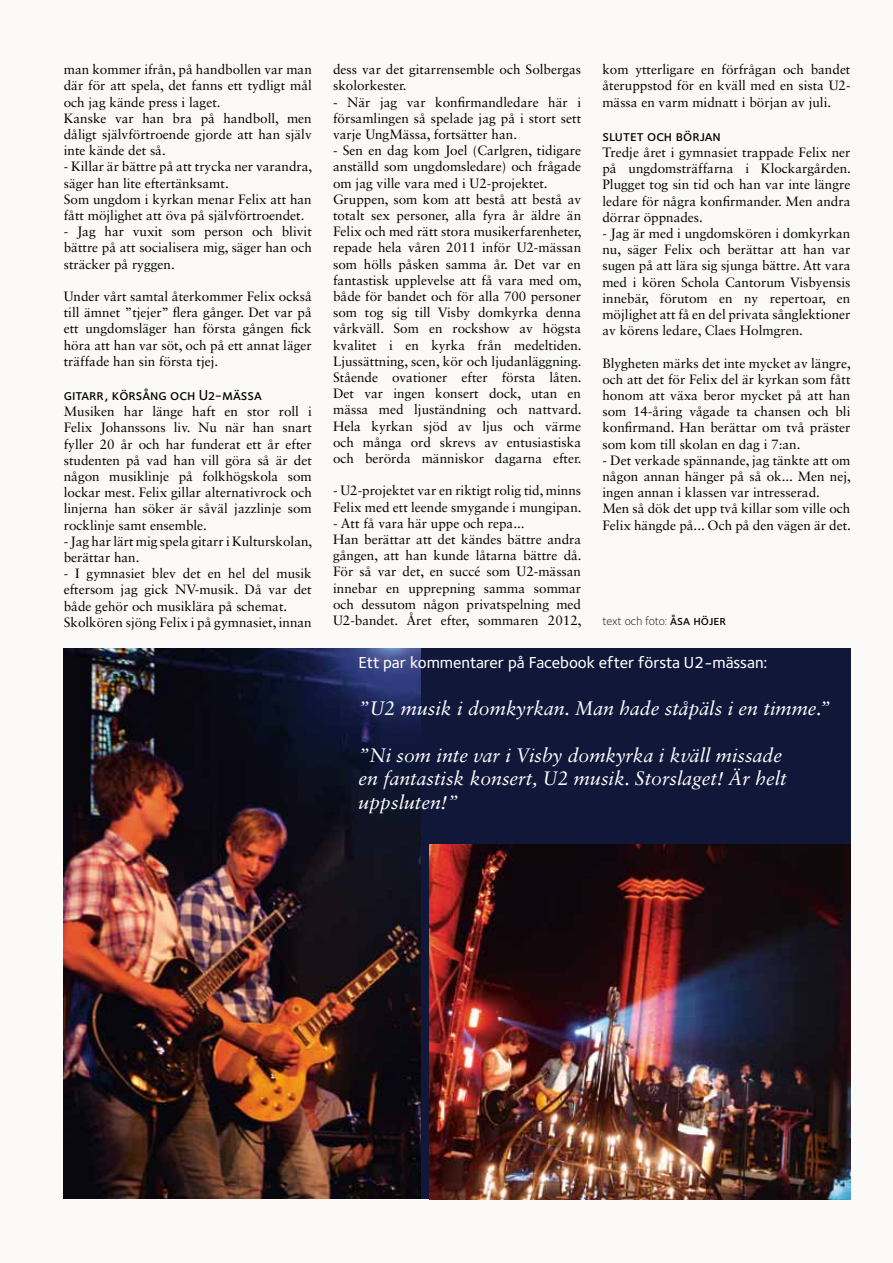
<style>
.page{position:relative;width:893px;height:1263px;background:#fbfaf9}
.page>*{position:absolute;margin:0;border:0;box-sizing:border-box;transform-origin:0 0}
.t1{font:italic 19.5px/23.4px "Sabon LT Std";color:#fff}
.t2{font:500 16.5px "Foundry Sterling";color:#fff}
.t3{font:15px "Foundry Sterling Medium Expert";color:#000}
.t4{font:13.5px/16.2px "Sabon LT Std";color:#000}
.t5{font:300 12px "Foundry Sterling";letter-spacing:-.015em;color:#000}
.s1{font-family:"Foundry Sterling Medium Expert";font-weight:400;font-size:13.5px}
</style>
<div class="page">
<img style="left:64px;top:648px;width:357px;height:550px">
<div style="left:421px;top:648px;width:429px;height:551px;background:#101738"></div>
<img style="left:429px;top:844px;width:421px;height:355px">
<p class="t4" style="left:64px;top:61px;width:250px">man kommer ifrån, på handbollen var man där för att spela, det fanns ett tydligt mål och jag kände press i laget.<br>Kanske var han bra på handboll, men dåligt självförtroende gjorde att han själv inte kände det så.</p>
<p class="t4" style="left:64px;top:158px;width:250px">- Killar är bättre på att trycka ner varandra, säger han lite eftertänksamt.<br>Som ungdom i kyrkan menar Felix att han fått möjlighet att öva på självförtroendet.</p>
<p class="t4" style="left:64px;top:223px;width:250px;text-align:justify">- Jag har vuxit som person och blivit bättre på att socialisera mig, säger han och sträcker på ryggen.</p>
<p class="t4" style="left:64px;top:288px;width:250px;text-align:justify">Under vårt samtal återkommer Felix också till ämnet ”tjejer” flera gånger. Det var på ett ungdomsläger han första gången fick höra att han var söt, och på ett annat läger träffade han sin första tjej.</p>
<p class="t3" style="left:64px;top:386px;width:199px">gitarr, körsång och U2-mässa</p>
<p class="t4" style="left:64px;top:403px;width:250px;text-align:justify">Musiken har länge haft en stor roll i Felix Johanssons liv. Nu när han snart fyller 20 år och har funderat ett år efter studenten på vad han vill göra så är det någon musiklinje på folkhögskola som lockar mest. Felix gillar alternativrock och linjerna han söker är såväl jazzlinje som rocklinje samt ensemble.</p>
<p class="t4" style="left:64px;top:533px;width:250px">- Jag har lärt mig spela gitarr i Kulturskolan, berättar han.</p>
<p class="t4" style="left:64px;top:565px;width:250px">- I gymnasiet blev det en hel del musik eftersom jag gick NV-musik. Då var det både gehör och musiklära på schemat.<br>Skolkören sjöng Felix i på gymnasiet, innan</p>
<p class="t4" style="left:602px;top:61px;width:250px;text-align:justify">kom ytterligare en förfrågan och bandet återuppstod för en kväll med en sista U2- mässa en varm midnatt i början av juli.</p>
<p class="t3" style="left:602px;top:127px;width:120px">slutet och början</p>
<p class="t4" style="left:602px;top:144px;width:250px;text-align:justify">Tredje året i gymnasiet trappade Felix ner på ungdomsträffarna i Klockargården.<br>Plugget tog sin tid och han var inte längre ledare för några konfirmander. Men andra dörrar öppnades.</p>
<p class="t4" style="left:602px;top:225px;width:250px;text-align:justify">- Jag är med i ungdomskören i domkyrkan nu, säger Felix och berättar att han var sugen på att lära sig sjunga bättre. Att vara med i kören Schola Cantorum Visbyensis innebär, förutom en ny repertoar, en möjlighet att få en del privata sånglektioner av körens ledare, Claes Holmgren.</p>
<p class="t4" style="left:602px;top:355px;width:250px;text-align:justify">Blygheten märks det inte mycket av längre, och att det för Felix del är kyrkan som fått honom att växa beror mycket på att han som 14-åring vågade ta chansen och bli konfirmand. Han berättar om två präster som kom till skolan en dag i 7:an.</p>
<p class="t4" style="left:602px;top:452px;width:250px">- Det verkade spännande, jag tänkte att om någon annan hänger på så ok... Men nej, ingen annan i klassen var intresserad.<br>Men så dök det upp två killar som ville och Felix hängde på... Och på den vägen är det.</p>
<p class="t4" style="left:333px;top:61px;width:250px">dess var det gitarrensemble och Solbergas skolorkester.</p>
<p class="t4" style="left:333px;top:94px;width:250px;text-align:justify">- När jag var konfirmandledare här i församlingen så spelade jag på i stort sett varje UngMässa, fortsätter han.</p>
<p class="t4" style="left:333px;top:142px;width:250px">- Sen en dag kom Joel (Carlgren, tidigare anställd som ungdomsledare) och frågade om jag ville vara med i U2-projektet.<br>Gruppen, som kom att bestå att bestå av totalt sex personer, alla fyra år äldre än Felix och med rätt stora musikerfarenheter, repade hela våren 2011 inför U2-mässan som hölls påsken samma år. Det var en fantastisk upplevelse att få vara med om, både för bandet och för alla 700 personer som tog sig till Visby domkyrka denna vårkväll. Som en rockshow av högsta kvalitet i en kyrka från medeltiden.<br>Ljussättning, scen, kör och ljudanläggning.<br>Stående ovationer efter första låten.<br>Det var ingen konsert dock, utan en mässa med ljuständning och nattvard.<br>Hela kyrkan sjöd av ljus och värme och många ord skrevs av entusiastiska och berörda människor dagarna efter.</p>
<p class="t4" style="left:333px;top:482px;width:250px">- U2-projektet var en riktigt rolig tid, minns<br>Felix med ett leende smygande i mungipan.</p>
<p class="t4" style="left:333px;top:515px;width:250px">- Att få vara här uppe och repa...<br>Han berättar att det kändes bättre andra gången, att han kunde låtarna bättre då.<br>För så var det, en succé som U2-mässan innebar en upprepning samma sommar och dessutom någon privatspelning med U2-bandet. Året efter, sommaren 2012,</p>
<p class="t2" style="left:359px;top:653px;width:410px">Ett par kommentarer på Facebook efter första U2-mässan:</p>
<h1 class="t1" style="left:359px;top:697px;width:473px">”U2 musik i domkyrkan. Man hade ståpäls i en timme.”</h1>
<h1 class="t1" style="left:359px;top:743px;width:430px">”Ni som inte var i Visby domkyrka i kväll missade en fantastisk konsert, U2 musik. Storslaget! Är helt uppsluten!”</h1>
<p class="t5" style="left:602px;top:614px;width:125px">text och foto: <span class="s1">åsa höjer</span></p>
</div>
